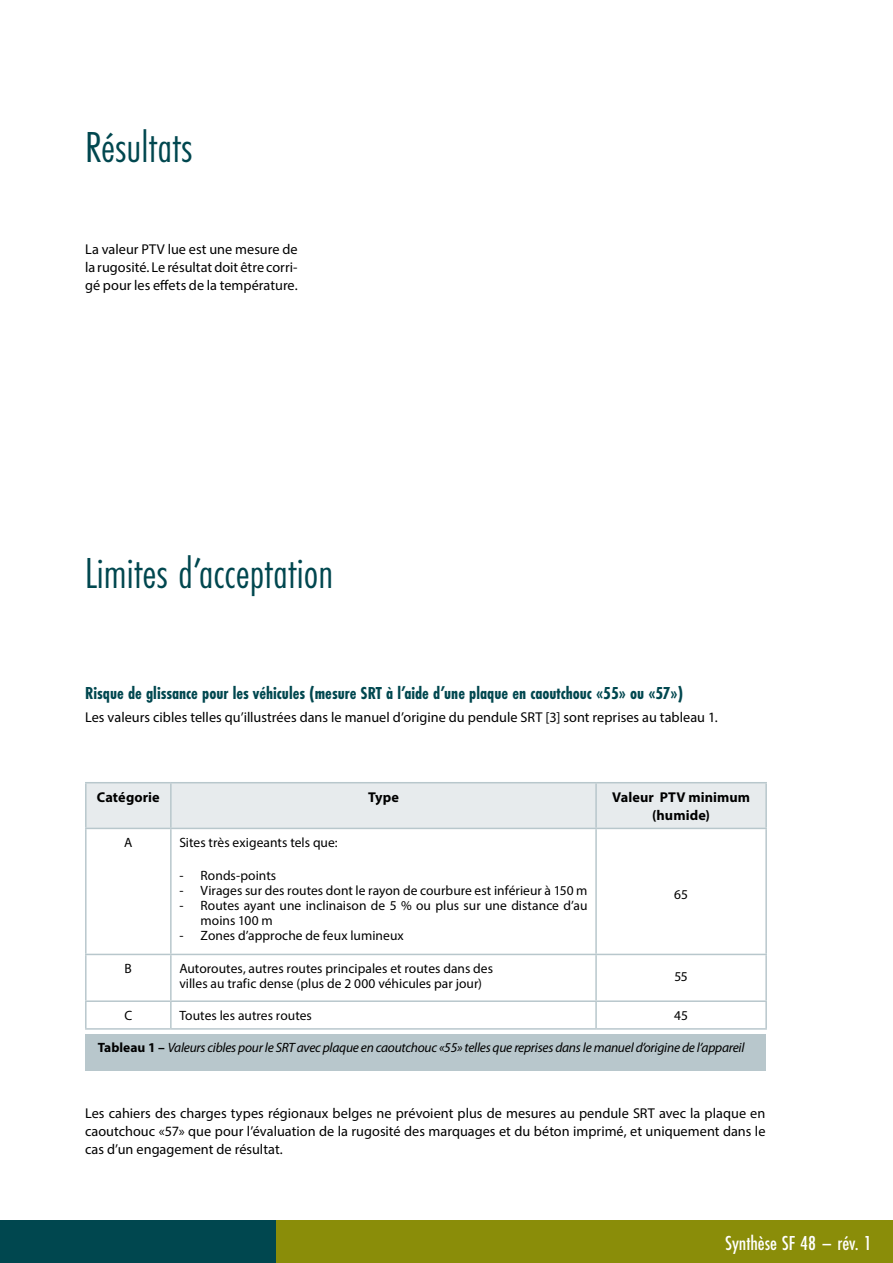
<style>
.page{position:relative;width:893px;height:1263px;background:#fff}
.page>*{position:absolute;margin:0;border:0;box-sizing:border-box;transform-origin:0 0}
.t1{font:45px "Futura PT Cond";color:#00474f}
.t2{font:500 21px "Futura PT Cond";color:#fff}
.h2_top{font:700 18px "Futura PT Cond";color:#00474f}
.t3{font:14.25px/18px "Myriad Pro";color:#000;text-align:justify}
.table_standard{font:700 14.25px/18px "Myriad Pro";letter-spacing:.005em;color:#000;text-align:center}
.table_standard-2{font:13.5px/15px "Myriad Pro";letter-spacing:.005em;color:#000}
.legend{font:italic 13.5px "Myriad Pro";letter-spacing:-.02em;color:#000}
.s1{font-weight:700;font-style:normal}
</style>
<div class="page">
<div style="left:0;top:1220px;width:276px;height:43px;background:#00474f"></div>
<div style="left:276px;top:1220px;width:617px;height:43px;background:#8a8d09"></div>
<div style="left:87px;top:783px;width:678px;height:45px;background:#e7ebed"></div>
<hr style="left:85px;top:783px;width:2px;height:45px;background:#b8c7cc">
<hr style="left:85px;top:782px;width:86px;height:1px;background:#b8c7cc">
<hr style="left:170px;top:783px;width:2px;height:45px;background:#b8c7cc">
<hr style="left:171px;top:782px;width:425px;height:1px;background:#b8c7cc">
<hr style="left:595px;top:783px;width:2px;height:45px;background:#b8c7cc">
<hr style="left:596px;top:782px;width:171px;height:1px;background:#b8c7cc">
<hr style="left:765px;top:783px;width:2px;height:45px;background:#b8c7cc">
<hr style="left:85px;top:829px;width:2px;height:125px;background:#b8c7cc">
<hr style="left:85px;top:828px;width:86px;height:1px;background:#b8c7cc">
<hr style="left:170px;top:829px;width:2px;height:125px;background:#b8c7cc">
<hr style="left:171px;top:828px;width:425px;height:1px;background:#b8c7cc">
<hr style="left:595px;top:829px;width:2px;height:125px;background:#b8c7cc">
<hr style="left:596px;top:828px;width:171px;height:1px;background:#b8c7cc">
<hr style="left:765px;top:829px;width:2px;height:125px;background:#b8c7cc">
<hr style="left:85px;top:955px;width:2px;height:45px;background:#b8c7cc">
<hr style="left:85px;top:954px;width:86px;height:1px;background:#b8c7cc">
<hr style="left:170px;top:955px;width:2px;height:45px;background:#b8c7cc">
<hr style="left:171px;top:954px;width:425px;height:1px;background:#b8c7cc">
<hr style="left:595px;top:955px;width:2px;height:45px;background:#b8c7cc">
<hr style="left:596px;top:954px;width:171px;height:1px;background:#b8c7cc">
<hr style="left:765px;top:955px;width:2px;height:45px;background:#b8c7cc">
<hr style="left:85px;top:1002px;width:2px;height:26px;background:#b8c7cc">
<hr style="left:85px;top:1000px;width:86px;height:2px;background:#b8c7cc">
<hr style="left:85px;top:1028px;width:86px;height:2px;background:#b8c7cc">
<hr style="left:170px;top:1002px;width:2px;height:26px;background:#b8c7cc">
<hr style="left:171px;top:1000px;width:425px;height:2px;background:#b8c7cc">
<hr style="left:171px;top:1028px;width:425px;height:2px;background:#b8c7cc">
<hr style="left:595px;top:1002px;width:2px;height:26px;background:#b8c7cc">
<hr style="left:596px;top:1000px;width:171px;height:2px;background:#b8c7cc">
<hr style="left:765px;top:1002px;width:2px;height:26px;background:#b8c7cc">
<hr style="left:596px;top:1028px;width:171px;height:2px;background:#b8c7cc">
<div style="left:85px;top:1034px;width:680px;height:36px;background:#b8c7cc"></div>
<p class="t1" style="left:85px;top:121px;width:109px">Résultats</p>
<p class="t3" style="left:85px;top:240px;width:214px">La valeur PTV lue est une mesure de la rugosité. Le résultat doit être corri&shy;gé pour les effets de la température.</p>
<p class="t1" style="left:85px;top:547px;width:250px">Limites d’acceptation</p>
<p class="h2_top" style="left:85px;top:682px;width:600px">Risque de glissance pour les véhicules (mesure SRT à l’aide d’une plaque en caoutchouc «55» ou «57»)</p>
<p class="t3" style="left:85px;top:708px;width:634px">Les valeurs cibles telles qu’illustrées dans le manuel d’origine du pendule SRT [3] sont reprises au tableau 1.</p>
<p class="table_standard" style="left:97px;top:788px;width:64px">Catégorie</p>
<p class="table_standard" style="left:368px;top:788px;width:32px">Type</p>
<p class="table_standard" style="left:612px;top:788px;width:140px">Valeur PTV minimum (humide)</p>
<p class="table_standard-2" style="left:124px;top:835px;width:10px">A</p>
<p class="table_standard-2" style="left:179px;top:835px;width:160px">Sites très exigeants tels que:</p>
<p class="table_standard-2" style="left:179px;top:868px;width:98px">- Ronds-points</p>
<p class="table_standard-2" style="left:179px;top:883px;width:410px">- Virages sur des routes dont le rayon de courbure est inférieur à 150 m</p>
<p class="table_standard-2" style="left:201px;top:898px;width:388px;text-indent:-21px">- Routes ayant une inclinaison de 5 % ou plus sur une distance d’au moins 100 m</p>
<p class="table_standard-2" style="left:179px;top:928px;width:226px">- Zones d’approche de feux lumineux</p>
<p class="table_standard-2" style="left:674px;top:886px;width:15px">65</p>
<p class="table_standard-2" style="left:125px;top:961px;width:9px">B</p>
<p class="table_standard-2" style="left:179px;top:961px;width:315px">Autoroutes, autres routes principales et routes dans des villes au trafic dense (plus de 2 000 véhicules par jour)</p>
<p class="table_standard-2" style="left:674px;top:968px;width:15px">55</p>
<p class="table_standard-2" style="left:124px;top:1008px;width:9px">C</p>
<p class="table_standard-2" style="left:179px;top:1008px;width:134px">Toutes les autres routes</p>
<p class="table_standard-2" style="left:674px;top:1008px;width:15px">45</p>
<p class="legend" style="left:98px;top:1039px;width:648px"><span class="s1">Tableau 1 –</span> Valeurs cibles pour le SRT avec plaque en caoutchouc «55» telles que reprises dans le manuel d’origine de l’appareil</p>
<p class="t3" style="left:85px;top:1104px;width:682px">Les cahiers des charges types régionaux belges ne prévoient plus de mesures au pendule SRT avec la plaque en caoutchouc «57» que pour l’évaluation de la rugosité des marquages et du béton imprimé, et uniquement dans le cas d’un engagement de résultat.</p>
<h2 class="t2" style="left:725px;top:1231px;width:148px">Synthèse SF 48 – rév. 1</h2>
</div>
